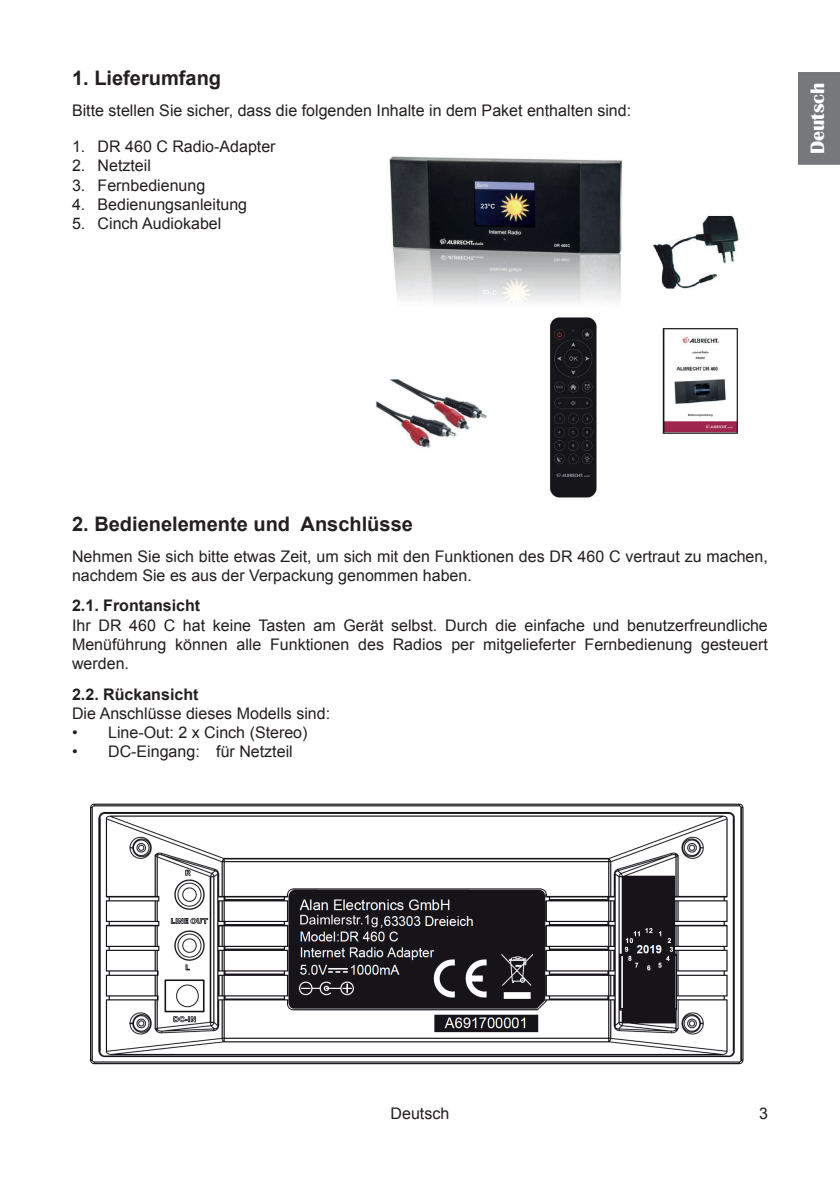
<style>
.page{position:relative;width:840px;height:1191px;background:#fff}
.page>*{position:absolute;margin:0;border:0;box-sizing:border-box;transform-origin:0 0}
.t1{font:700 20px "Arial";color:#231f20}
.t2{font:700 20px "Britannic";color:#fff}
.t3{font:16px/19.2px "Arial";color:#231f20}
.t4{font:700 16px "Arial";color:#231f20}
</style>
<div class="page">
<div style="left:798px;top:72px;width:41px;height:93px;background:#76787b"></div>
<img style="left:376px;top:156px;width:363px;height:342px">
<img style="left:90px;top:803px;width:654px;height:262px">
<p class="t1" style="left:72px;top:65px;width:150px">1. Lieferumfang</p>
<p class="t3" style="left:72px;top:101px;width:560px">Bitte stellen Sie sicher, dass die folgenden Inhalte in dem Paket enthalten sind:</p>
<p class="t3" style="left:72px;top:137px;width:205px">1. DR 460 C Radio-Adapter</p>
<p class="t3" style="left:72px;top:156px;width:80px">2. Netzteil</p>
<p class="t3" style="left:72px;top:176px;width:135px">3. Fernbedienung</p>
<p class="t3" style="left:72px;top:195px;width:176px">4. Bedienungsanleitung</p>
<p class="t3" style="left:72px;top:214px;width:151px">5. Cinch Audiokabel</p>
<p class="t2" style="left:805px;top:154px;width:73px;rotate:-90deg">Deutsch</p>
<p class="t1" style="left:72px;top:511px;width:342px">2. Bedienelemente und Anschlüsse</p>
<p class="t3" style="left:72px;top:546px;width:697px">Nehmen Sie sich bitte etwas Zeit, um sich mit den Funktionen des DR 460 C vertraut zu machen, nachdem Sie es aus der Verpackung genommen haben.</p>
<p class="t4" style="left:72px;top:595px;width:130px">2.1. Frontansicht</p>
<p class="t3" style="left:72px;top:615px;width:697px;text-align:justify">Ihr DR 460 C hat keine Tasten am Gerät selbst. Durch die einfache und benutzerfreundliche Menüführung können alle Funktionen des Radios per mitgelieferter Fernbedienung gesteuert werden.</p>
<p class="t4" style="left:72px;top:683px;width:128px">2.2. Rückansicht</p>
<p class="t3" style="left:72px;top:703px;width:259px">Die Anschlüsse dieses Modells sind:</p>
<p class="t3" style="left:72px;top:723px;width:237px">• Line-Out: 2 x Cinch (Stereo)</p>
<p class="t3" style="left:72px;top:742px;width:222px">• DC-Eingang: für Netzteil</p>
<p class="t3" style="left:390px;top:1104px;width:60px">Deutsch</p>
<p class="t3" style="left:758px;top:1104px;width:10px">3</p>
</div>
